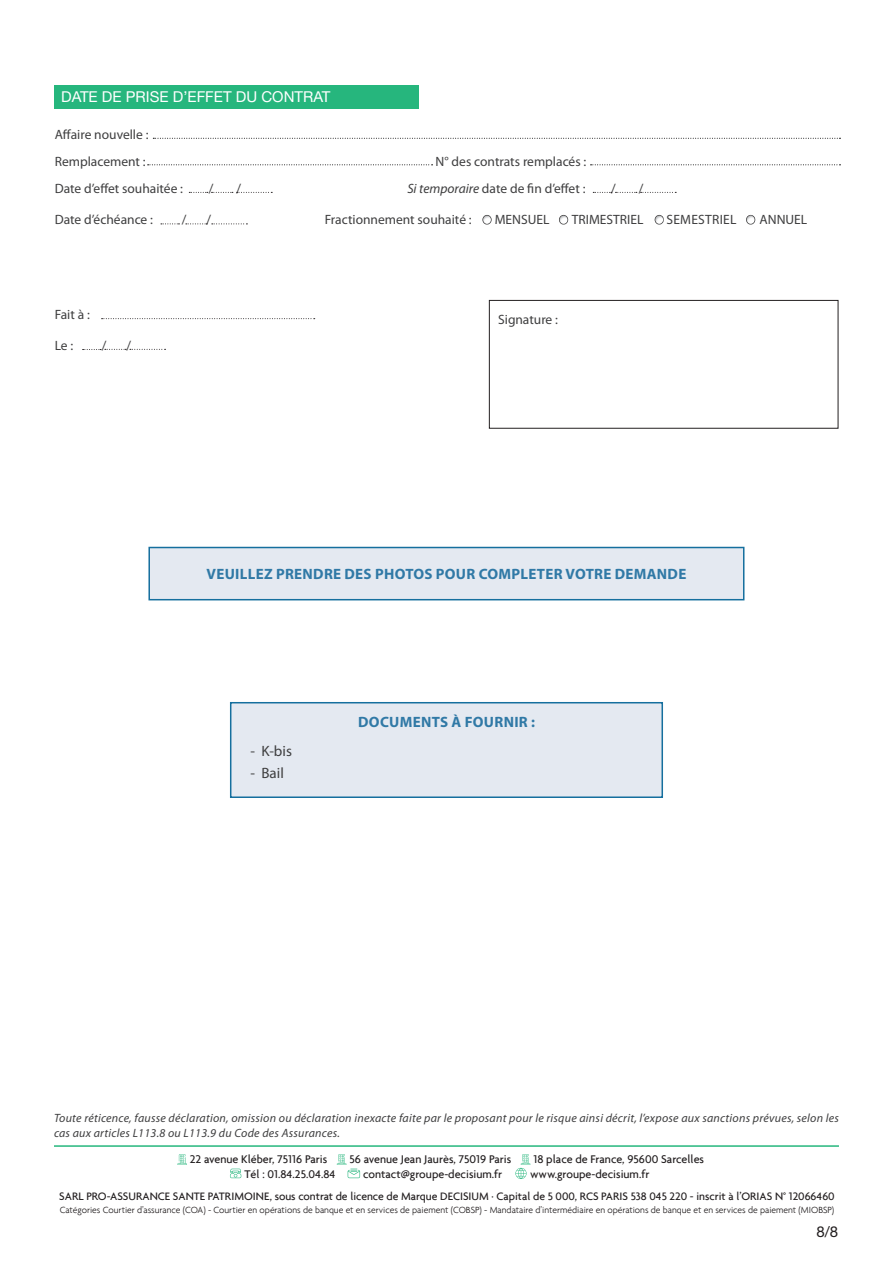
<style>
.page{position:relative;width:893px;height:1263px;background:#fff}
.page>*{position:absolute;margin:0;border:0;box-sizing:border-box;transform-origin:0 0}
.t1{font:700 15px "Myriad Pro";letter-spacing:.02em;color:#3079a6}
.t2{font:15px "Helvetica Neue LT Std";color:#fff}
.t3{font:15px "Myriad Pro";color:#3e3e3f}
.t4{font:15px "Helvetica Neue LT Std";color:#231f20}
.t5{font:13.5px/27px "Myriad Pro";color:#3e3e3f}
.t6{font:13.5px "Myriad Pro";letter-spacing:.02em;color:#3e3e3f}
.t7{font:italic 12px/14.4px "Myriad Pro";letter-spacing:.02em;color:#3e3e3f}
.t8{font:500 12px "Agenda";color:#231f20}
.t9{font:500 11.7px "Agenda";color:#231f20}
.t10{font:300 9.6px "Agenda";color:#231f20}
.s1{font-style:italic}
</style>
<div class="page">
<svg style="left:482px;top:215px;width:10px;height:10px"></svg>
<svg style="left:559px;top:215px;width:9px;height:10px"></svg>
<svg style="left:655px;top:215px;width:9px;height:10px"></svg>
<svg style="left:746px;top:215px;width:9px;height:10px"></svg>
<svg style="left:153px;top:138px;width:687px;height:1px"></svg>
<svg style="left:148px;top:164px;width:285px;height:1px"></svg>
<svg style="left:102px;top:318px;width:213px;height:1px"></svg>
<svg style="left:83px;top:349px;width:83px;height:1px"></svg>
<svg style="left:593px;top:192px;width:83px;height:1px"></svg>
<svg style="left:189px;top:192px;width:83px;height:1px"></svg>
<div style="left:489px;top:300px;width:349px;height:128px;border:1px solid #231f20"></div>
<div style="left:54px;top:85px;width:364px;height:24px;background:#26b67d"></div>
<svg style="left:161px;top:223px;width:18px;height:1px"></svg>
<svg style="left:186px;top:223px;width:61px;height:1px"></svg>
<svg style="left:591px;top:164px;width:249px;height:1px"></svg>
<div style="left:148px;top:547px;width:596px;height:53px;background:#e4e9f1;border:2px solid #156f9e"></div>
<hr style="left:54px;top:1145px;width:785px;height:2px;background:#26b67d">
<svg style="left:230px;top:1169px;width:11px;height:9px"></svg>
<svg style="left:177px;top:1154px;width:10px;height:11px"></svg>
<svg style="left:337px;top:1154px;width:23px;height:24px"></svg>
<svg style="left:515px;top:1154px;width:15px;height:25px"></svg>
<div style="left:230px;top:702px;width:433px;height:96px;background:#e4e9f1;border:2px solid #156f9e"></div>
<p class="t2" style="left:61px;top:88px;width:271px">DATE DE PRISE D’EFFET DU CONTRAT</p>
<p class="t5" style="left:55px;top:121px;width:95px">Affaire nouvelle :<br>Remplacement :</p>
<p class="t5" style="left:436px;top:148px;width:152px">N° des contrats remplacés :</p>
<p class="t5" style="left:55px;top:175px;width:130px">Date d’effet souhaitée :</p>
<p class="t5" style="left:209px;top:175px;width:6px">/</p>
<p class="t5" style="left:236px;top:175px;width:6px">/</p>
<p class="t5" style="left:407px;top:175px;width:180px"><span class="s1">Si temporaire</span> date de fin d’effet :</p>
<p class="t5" style="left:611px;top:175px;width:6px">/</p>
<p class="t5" style="left:639px;top:175px;width:6px">/</p>
<p class="t5" style="left:55px;top:206px;width:100px">Date d’échéance :</p>
<p class="t5" style="left:182px;top:206px;width:6px">/</p>
<p class="t5" style="left:206px;top:206px;width:6px">/</p>
<p class="t5" style="left:325px;top:206px;width:149px">Fractionnement souhaité :</p>
<p class="t5" style="left:495px;top:206px;width:56px">MENSUEL</p>
<p class="t5" style="left:572px;top:206px;width:73px">TRIMESTRIEL</p>
<p class="t6" style="left:666px;top:211px;width:72px">SEMESTRIEL</p>
<p class="t5" style="left:759px;top:206px;width:49px">ANNUEL</p>
<p class="t5" style="left:55px;top:301px;width:37px">Fait à :</p>
<p class="t5" style="left:55px;top:332px;width:20px">Le :</p>
<p class="t5" style="left:102px;top:332px;width:6px">/</p>
<p class="t5" style="left:127px;top:332px;width:6px">/</p>
<p class="t5" style="left:498px;top:306px;width:61px">Signature :</p>
<p class="t1" style="left:207px;top:564px;width:481px">VEUILLEZ PRENDRE DES PHOTOS POUR COMPLETER VOTRE DEMANDE</p>
<p class="t3" style="left:251px;top:741px;width:43px">- K-bis</p>
<p class="t3" style="left:251px;top:764px;width:35px">- Bail</p>
<p class="t1" style="left:358px;top:712px;width:178px">DOCUMENTS À FOURNIR :</p>
<p class="t7" style="left:54px;top:1111px;width:786px">Toute réticence, fausse déclaration, omission ou déclaration inexacte faite par le proposant pour le risque ainsi décrit, l’expose aux sanctions prévues, selon les cas aux articles L113.8 ou L113.9 du Code des Assurances.</p>
<p class="t8" style="left:190px;top:1152px;width:139px">22 avenue Kléber, 75116 Paris</p>
<p class="t8" style="left:349px;top:1152px;width:163px">56 avenue Jean Jaurès, 75019 Paris</p>
<p class="t8" style="left:533px;top:1152px;width:172px">18 place de France, 95600 Sarcelles</p>
<p class="t8" style="left:244px;top:1166px;width:93px">Tél : 01.84.25.04.84</p>
<p class="t8" style="left:363px;top:1166px;width:141px">contact@groupe-decisium.fr</p>
<p class="t8" style="left:530px;top:1166px;width:121px">www.groupe-decisium.fr</p>
<p class="t9" style="left:59px;top:1189px;width:777px">SARL PRO-ASSURANCE SANTE PATRIMOINE, sous contrat de licence de Marque DECISIUM · Capital de 5 000, RCS PARIS 538 045 220 - inscrit à l’ORIAS N° 12066460</p>
<p class="t10" style="left:60px;top:1204px;width:776px">Catégories Courtier d’assurance (COA) - Courtier en opérations de banque et en services de paiement (COBSP) - Mandataire d’intermédiaire en opérations de banque et en services de paiement (MIOBSP)</p>
<p class="t4" style="left:816px;top:1222px;width:23px">8/8</p>
</div>
